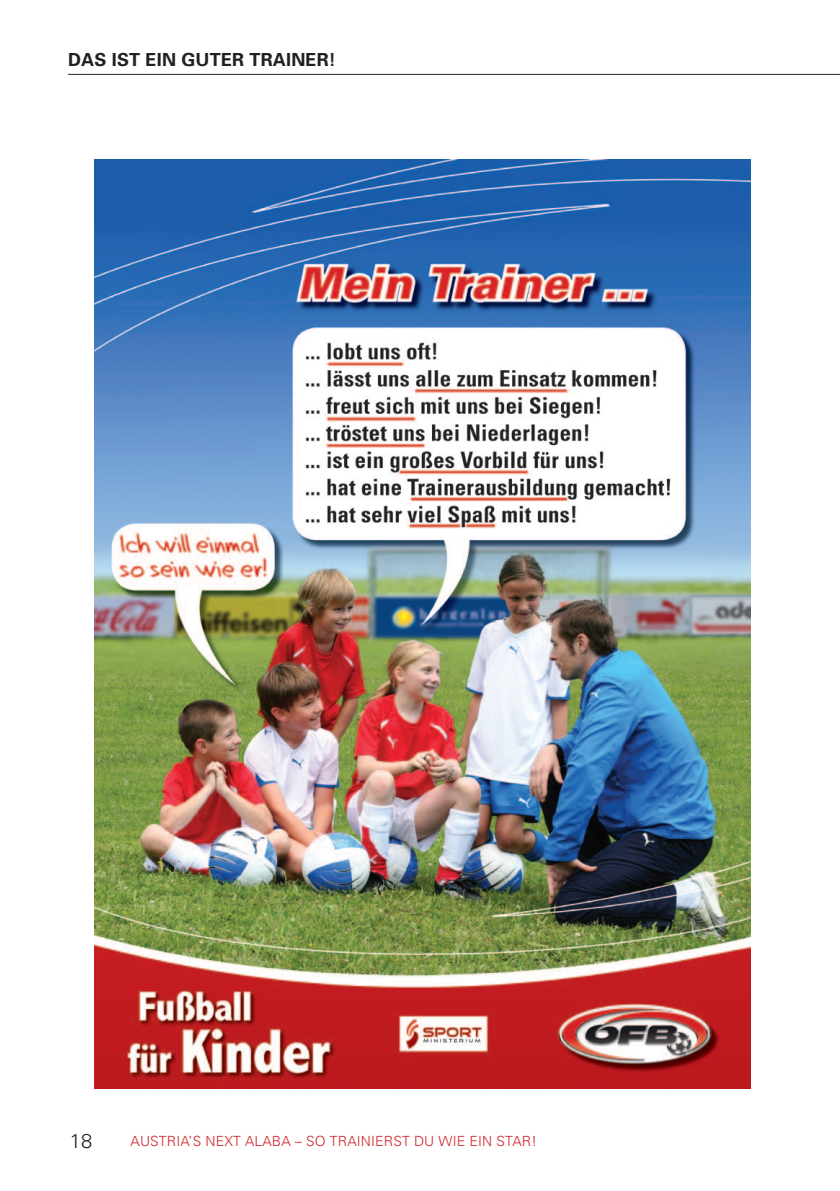
<style>
.page{position:relative;width:840px;height:1191px;background:#fff}
.page>*{position:absolute;margin:0;border:0;box-sizing:border-box;transform-origin:0 0}
.t1{font:300 20px "Univers";color:#231f20}
.t2{font:700 18px "Univers";letter-spacing:.01em;color:#231f20}
.t3{font:300 14px "Univers";letter-spacing:.01em;color:#d1232a}
</style>
<div class="page">
<hr style="left:68px;top:74px;width:771px;height:1px;background:#231f20">
<img style="left:94px;top:160px;width:656px;height:929px">
<p class="t2" style="left:68px;top:48px;width:269px">DAS IST EIN GUTER TRAINER !</p>
<h1 class="t1" style="left:70px;top:1128px;width:24px">18</h1>
<p class="t3" style="left:130px;top:1132px;width:407px">AUSTRIA’S NEXT ALABA – SO TRAINIERST DU WIE EIN STAR!</p>
</div>
